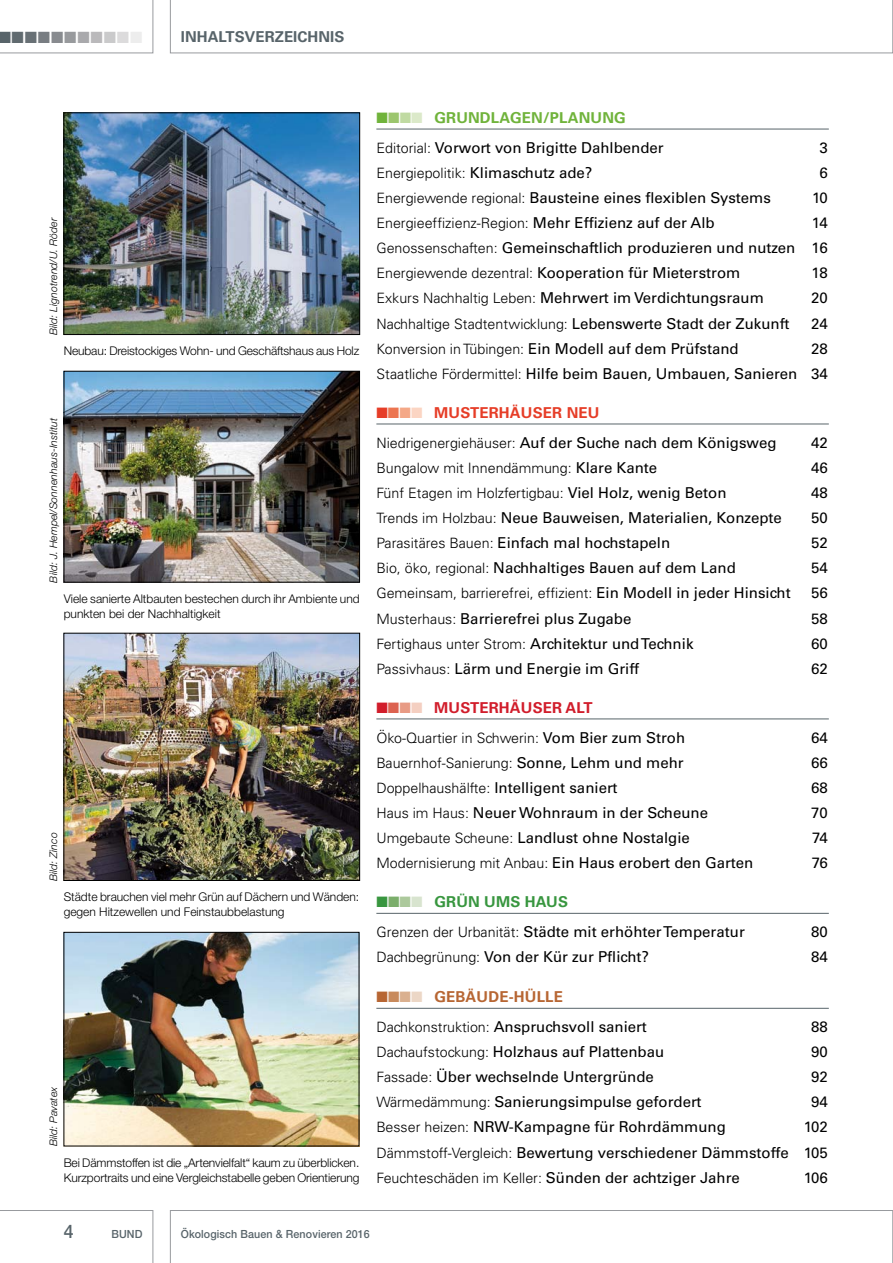
<style>
.page{position:relative;width:893px;height:1263px;background:#fff}
.page>*{position:absolute;margin:0;border:0;box-sizing:border-box;transform-origin:0 0}
.t1{font:500 18.75px "Helvetica Neue";color:#58646a;scale:.95 1}
.t2{font:16.2px "Zapf Dingbats";color:#58646a}
.t3{font:15px/29.8px "Univers";color:#000}
.t4{font:700 15px "Univers";letter-spacing:.01em;color:#d11d2b}
.t5{font:700 15px "Univers LT";letter-spacing:.005em;color:#58646a}
.t6{font:300 14.25px "Univers";color:#000}
.t7{font:300 12px/15px "Helvetica Neue";color:#000}
.t8{font:500 11.25px "Helvetica Neue";letter-spacing:.01em;color:#58646a;scale:.95 1}
.t9{font:italic 300 10.5px "Helvetica Neue";letter-spacing:.005em;color:#000}
.s1{color:#606a6f}
.s2{color:#687075}
.s3{color:#787d82}
.s4{color:#888b8f}
.s5{color:#989a9d}
.s6{color:#a9a9ac}
.s7{color:#bab9bb}
.s8{color:#cacacb}
.s9{color:#dcdbdc}
.s10{color:#ededed}
.s11{color:#70b33b}
.s12{color:#9cc66e}
.s13{color:#c0daa2}
.s14{color:#dbe9c9}
.s15{font-family:"Univers LT";font-weight:700;color:#70b33b}
.s16{font-weight:300;font-size:14.25px}
.s17{font-weight:400;font-size:15px}
.s18{color:#e63d27}
.s19{color:#ec7550}
.s20{color:#f4a887}
.s21{color:#fbd5c3}
.s22{color:#fff}
.s23{font-family:"Univers LT";font-weight:700;color:#e63d27}
.s24{color:#dc6250}
.s25{color:#e89b85}
.s26{color:#f4cfc1}
.s27{color:#38963f}
.s28{color:#7bae6b}
.s29{color:#acc99c}
.s30{color:#d8e4cf}
.s31{font-family:"Univers LT";font-weight:700;color:#38963f}
.s32{color:#b76633}
.s33{color:#c88a5c}
.s34{color:#dab08f}
.s35{color:#ecd7c6}
.s36{font-family:"Univers LT";font-weight:700;color:#b76633}
</style>
<div class="page">
<svg style="left:170px;top:0;width:723px;height:53px"></svg>
<svg style="left:0;top:0;width:153px;height:53px"></svg>
<svg style="left:170px;top:1210px;width:723px;height:53px"></svg>
<svg style="left:0;top:1210px;width:153px;height:53px"></svg>
<hr style="left:376px;top:129px;width:453px;height:1px;background:#58646a">
<hr style="left:376px;top:424px;width:453px;height:1px;background:#58646a">
<hr style="left:376px;top:719px;width:453px;height:1px;background:#58646a">
<hr style="left:376px;top:913px;width:453px;height:1px;background:#58646a">
<hr style="left:376px;top:1008px;width:453px;height:1px;background:#58646a">
<img style="left:66px;top:934px;width:291px;height:210px">
<div style="left:64px;top:932px;width:295px;height:214px;border:1px solid #000"></div>
<img style="left:66px;top:635px;width:292px;height:244px">
<div style="left:64px;top:633px;width:296px;height:248px;border:1px solid #000"></div>
<img style="left:66px;top:115px;width:292px;height:218px">
<div style="left:64px;top:113px;width:296px;height:222px;border:1px solid #000"></div>
<img style="left:66px;top:373px;width:292px;height:207px">
<div style="left:64px;top:371px;width:296px;height:211px;border:1px solid #000"></div>
<p class="t2" style="left:-2px;top:30px;width:146px">■<span class="s1">■</span><span class="s2">■</span><span class="s3">■</span><span class="s4">■</span><span class="s5">■</span><span class="s6">■</span><span class="s7">■</span><span class="s8">■</span><span class="s9">■</span><span class="s10">■</span></p>
<p class="t5" style="left:181px;top:28px;width:165px">INHALTSVERZEICHNIS</p>
<p class="t9" style="left:47px;top:335px;width:119px;rotate:-90deg">Bild: Lignotrend/U. Röder</p>
<p class="t7" style="left:64px;top:343px;width:297px">Neubau: Dreistockiges Wohn- und Geschäftshaus aus Holz</p>
<p class="t9" style="left:47px;top:582px;width:166px;rotate:-90deg">Bild: J. Hempel/Sonnenhaus-Institut</p>
<p class="t7" style="left:64px;top:591px;width:298px">Viele sanierte Altbauten bestechen durch ihr Ambiente und punkten bei der Nachhaltigkeit</p>
<p class="t9" style="left:47px;top:881px;width:50px;rotate:-90deg">Bild: Zinco</p>
<p class="t7" style="left:64px;top:889px;width:297px">Städte brauchen viel mehr Grün auf Dächern und Wänden: gegen Hitzewellen und Feinstaubbelastung</p>
<p class="t9" style="left:47px;top:1146px;width:62px;rotate:-90deg">Bild: Pavatex</p>
<p class="t7" style="left:64px;top:1155px;width:297px">Bei Dämmstoffen ist die „Artenvielfalt“ kaum zu überblicken.<br>Kurzportraits und eine Vergleichstabelle geben Orientierung</p>
<p class="t3" style="left:376px;top:103px;width:289px"><span class="s11">■</span><span class="s12">■</span><span class="s13">■</span><span class="s14">■</span> <span class="s15">GRUNDLAGEN/PLANUNG<br></span><span class="s16">Editorial:</span> Vorwort von Brigitte Dahlbender</p>
<p class="t3" style="left:820px;top:133px;width:10px">3</p>
<p class="t6" style="left:376px;top:164px;width:218px">Energiepolitik: <span class="s17">Klimaschutz ade?</span></p>
<p class="t3" style="left:820px;top:158px;width:10px">6</p>
<p class="t3" style="left:376px;top:183px;width:396px"><span class="s16">Energiewende regional:</span> Bausteine eines flexiblen Systems</p>
<p class="t3" style="left:812px;top:183px;width:17px">10</p>
<p class="t6" style="left:376px;top:214px;width:340px">Energieeffizienz-Region: <span class="s17">Mehr Effizienz auf der Alb</span></p>
<p class="t3" style="left:376px;top:210px;width:453px;line-height:25.2px;text-align:justify;text-indent:435px">14<br><span class="s16">Genossenschaften:</span> Gemeinschaftlich produzieren und nutzen 16<br><span class="s16">Energiewende dezentral:</span> Kooperation für Mieterstrom</p>
<p class="t3" style="left:811px;top:258px;width:18px">18</p>
<p class="t3" style="left:376px;top:283px;width:389px"><span class="s16">Exkurs Nachhaltig Leben:</span> Mehrwert im Verdichtungsraum</p>
<p class="t3" style="left:811px;top:283px;width:18px">20</p>
<p class="t6" style="left:376px;top:315px;width:414px">Nachhaltige Stadtentwicklung: <span class="s17">Lebenswerte Stadt der Zukunft</span></p>
<p class="t3" style="left:811px;top:308px;width:18px">24</p>
<p class="t3" style="left:376px;top:334px;width:364px"><span class="s16">Konversion in Tübingen:</span> Ein Modell auf dem Prüfstand</p>
<p class="t3" style="left:376px;top:336px;width:453px;line-height:25.2px;text-align:right">28<br><span class="s16">Staatliche Fördermittel:</span> Hilfe beim Bauen, Umbauen, Sanieren 34</p>
<p class="t3" style="left:376px;top:398px;width:402px"><span class="s18">■</span><span class="s19">■</span><span class="s20">■</span><span class="s21">■</span><span class="s22">■</span><span class="s23">M</span><span class="s23">USTERHÄUSER NEU<br></span><span class="s16">Niedrigenergiehäuser:</span> Auf der Suche nach dem Königsweg</p>
<p class="t3" style="left:811px;top:427px;width:18px">42</p>
<p class="t6" style="left:376px;top:459px;width:282px">Bungalow mit Innendämmung: <span class="s17">Klare Kante</span></p>
<p class="t3" style="left:811px;top:453px;width:18px">46</p>
<p class="t6" style="left:376px;top:484px;width:352px">Fünf Etagen im Holzfertigbau: <span class="s17">Viel Holz, wenig Beton</span></p>
<p class="t3" style="left:811px;top:478px;width:18px">48</p>
<p class="t3" style="left:376px;top:503px;width:407px"><span class="s16">Trends im Holzbau:</span> Neue Bauweisen, Materialien, Konzepte</p>
<p class="t3" style="left:811px;top:503px;width:18px">50</p>
<p class="t3" style="left:376px;top:528px;width:295px"><span class="s16">Parasitäres Bauen:</span> Einfach mal hochstapeln</p>
<p class="t3" style="left:811px;top:528px;width:18px">52</p>
<p class="t3" style="left:376px;top:553px;width:361px"><span class="s16">Bio, öko, regional:</span> Nachhaltiges Bauen auf dem Land</p>
<p class="t3" style="left:811px;top:553px;width:18px">54</p>
<p class="t6" style="left:376px;top:585px;width:416px">Gemeinsam, barrierefrei, effizient: <span class="s17">Ein Modell in jeder Hinsicht</span></p>
<p class="t3" style="left:811px;top:578px;width:18px">56</p>
<p class="t3" style="left:376px;top:603px;width:256px"><span class="s16">Musterhaus:</span> Barrierefrei plus Zugabe</p>
<p class="t3" style="left:811px;top:603px;width:18px">58</p>
<p class="t6" style="left:376px;top:635px;width:319px">Fertighaus unter Strom: <span class="s17">Architektur und Technik</span></p>
<p class="t3" style="left:811px;top:628px;width:18px">60</p>
<p class="t3" style="left:376px;top:654px;width:264px"><span class="s16">Passivhaus:</span> Lärm und Energie im Griff</p>
<p class="t3" style="left:811px;top:654px;width:18px">62</p>
<p class="t4" style="left:376px;top:699px;width:218px">■<span class="s24">■</span><span class="s25">■</span><span class="s26">■</span><span class="s22">■</span>MUSTERHÄUSER ALT</p>
<p class="t6" style="left:376px;top:729px;width:310px">Öko-Quartier in Schwerin: <span class="s17">Vom Bier zum Stroh</span></p>
<p class="t3" style="left:811px;top:722px;width:18px">64</p>
<p class="t6" style="left:376px;top:754px;width:309px">Bauernhof-Sanierung: <span class="s17">Sonne, Lehm und mehr</span></p>
<p class="t3" style="left:811px;top:747px;width:18px">66</p>
<p class="t3" style="left:376px;top:773px;width:243px"><span class="s16">Doppelhaushälfte:</span> Intelligent saniert</p>
<p class="t3" style="left:811px;top:773px;width:18px">68</p>
<p class="t3" style="left:376px;top:798px;width:333px"><span class="s16">Haus im Haus:</span> Neuer Wohnraum in der Scheune</p>
<p class="t3" style="left:811px;top:798px;width:18px">70</p>
<p class="t3" style="left:376px;top:823px;width:315px"><span class="s16">Umgebaute Scheune:</span> Landlust ohne Nostalgie</p>
<p class="t3" style="left:812px;top:823px;width:17px">74</p>
<p class="t6" style="left:376px;top:854px;width:378px">Modernisierung mit Anbau: <span class="s17">Ein Haus erobert den Garten</span></p>
<p class="t3" style="left:812px;top:848px;width:18px">76</p>
<p class="t3" style="left:376px;top:887px;width:370px"><span class="s27">■</span><span class="s28">■</span><span class="s29">■</span><span class="s30">■</span><span class="s22">■</span><span class="s31">GRÜN UMS HAUS<br></span><span class="s16">Grenzen der Urbanität:</span> Städte mit erhöhter Temperatur</p>
<p class="t3" style="left:811px;top:917px;width:18px">80</p>
<p class="t3" style="left:376px;top:942px;width:274px"><span class="s16">Dachbegrünung:</span> Von der Kür zur Pflicht?</p>
<p class="t3" style="left:811px;top:942px;width:18px">84</p>
<p class="t3" style="left:376px;top:982px;width:272px"><span class="s32">■</span><span class="s33">■</span><span class="s34">■</span><span class="s35">■</span> <span class="s36">GEBÄUDE-HÜLLE<br></span><span class="s16">Dachkonstruktion:</span> Anspruchsvoll saniert</p>
<p class="t3" style="left:811px;top:1012px;width:18px">88</p>
<p class="t3" style="left:376px;top:1037px;width:289px"><span class="s16">Dachaufstockung:</span> Holzhaus auf Plattenbau</p>
<p class="t3" style="left:811px;top:1037px;width:18px">90</p>
<p class="t3" style="left:376px;top:1062px;width:279px"><span class="s16">Fassade:</span> Über wechselnde Untergründe</p>
<p class="t3" style="left:811px;top:1062px;width:18px">92</p>
<p class="t3" style="left:376px;top:1087px;width:327px"><span class="s16">Wärmedämmung:</span> Sanierungsimpulse gefordert</p>
<p class="t3" style="left:811px;top:1087px;width:18px">94</p>
<p class="t3" style="left:376px;top:1112px;width:351px"><span class="s16">Besser heizen:</span> NRW-Kampagne für Rohrdämmung</p>
<p class="t3" style="left:376px;top:1114px;width:453px;line-height:25.2px;text-align:right">102<br><span class="s16">Dämmstoff-Vergleich:</span> Bewertung verschiedener Dämmstoffe 105</p>
<p class="t6" style="left:376px;top:1169px;width:365px">Feuchteschäden im Keller: <span class="s17">Sünden der achtziger Jahre</span></p>
<p class="t3" style="left:804px;top:1162px;width:26px">106</p>
<p class="t1" style="left:64px;top:1220px;width:12px">4</p>
<p class="t8" style="left:112px;top:1227px;width:34px">BUND</p>
<p class="t8" style="left:181px;top:1227px;width:201px">Ökologisch Bauen &amp; Renovieren 2016</p>
</div>
